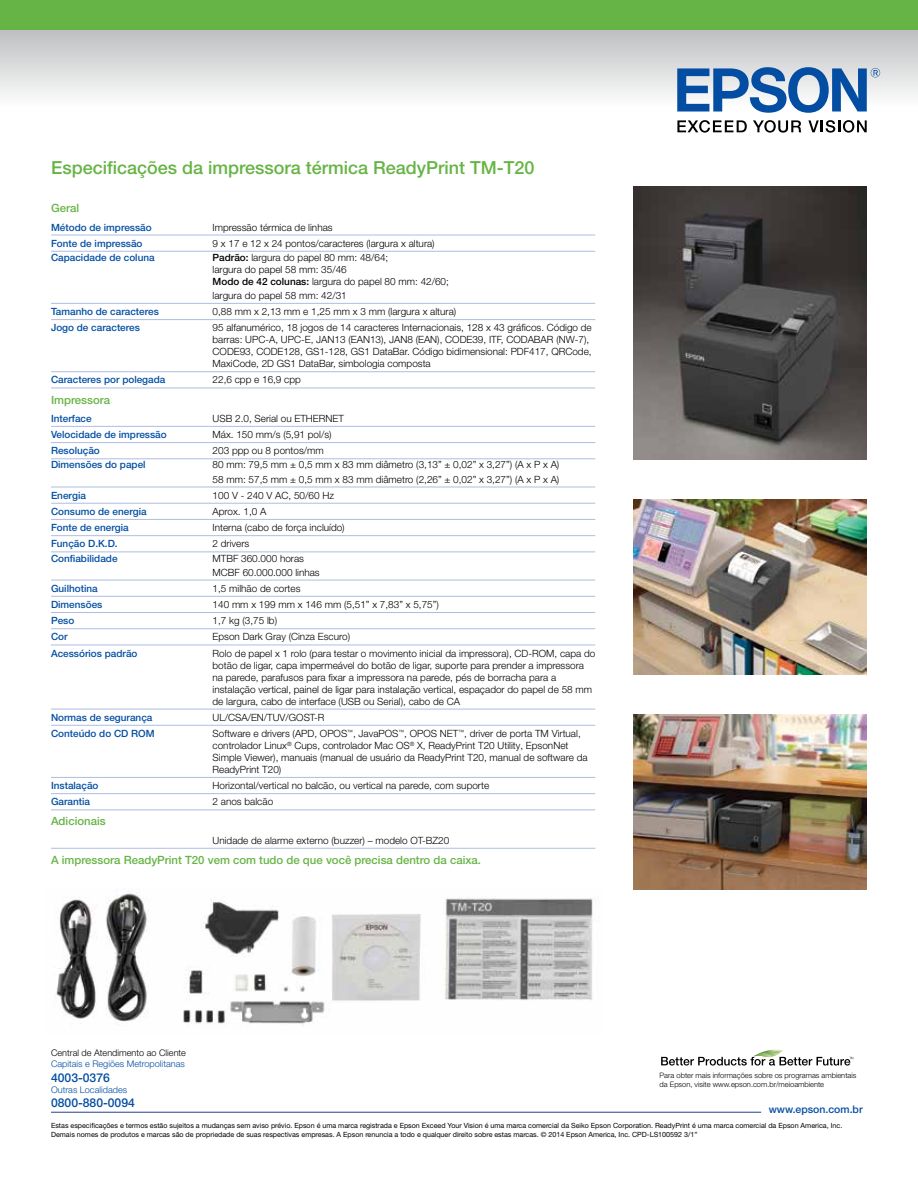
<style>
.page{position:relative;width:918px;height:1188px;background:#fff}
.page>*{position:absolute;margin:0;border:0;box-sizing:border-box;transform-origin:0 0}
.t1{font:500 18px "Helvetica Neue LT Pro";color:#66b445}
.t2{font:500 12.15px "Helvetica Neue LT Pro";color:#034ea2}
.t3{font:500 11.4px "Helvetica Neue LT Pro";color:#66b445}
.t4{font:500 10.5px "Helvetica Neue LT Pro";color:#034ea2}
.t5{font:300 10.05px/12px "Helvetica Neue LT Pro";color:#000}
.t6{font:500 10.05px "Helvetica Neue LT Pro";color:#034ea2}
.t7{font:300 9.15px "Helvetica Neue LT Pro";color:#034ea2}
.t8{font:300 9.15px "Helvetica Neue LT Pro";color:#000}
.t9{font:300 7.5px/9px "Helvetica Neue LT Pro";color:#000}
.t10{font:7.2px/8.6px "Helvetica Neue LT Pro";color:#000}
.s1{font-weight:500}
</style>
<div class="page">
<svg style="left:0;top:30px;width:918px;height:66px;background:#d7d7d9"></svg>
<div style="left:0;top:0;width:918px;height:30px;background:#66b445"></div>
<svg style="left:677px;top:120px;width:70px;height:13px"></svg>
<svg style="left:753px;top:120px;width:48px;height:13px"></svg>
<svg style="left:808px;top:120px;width:59px;height:13px"></svg>
<svg style="left:677px;top:67px;width:203px;height:46px"></svg>
<hr style="left:51px;top:235px;width:544px;height:1px;background:#afbde1">
<hr style="left:51px;top:251px;width:544px;height:1px;background:#afbde1">
<hr style="left:51px;top:303px;width:544px;height:1px;background:#afbde1">
<hr style="left:51px;top:319px;width:544px;height:1px;background:#afbde1">
<hr style="left:51px;top:371px;width:544px;height:1px;background:#afbde1">
<hr style="left:51px;top:388px;width:544px;height:1px;background:#afbde1">
<hr style="left:51px;top:426px;width:544px;height:1px;background:#afbde1">
<hr style="left:51px;top:442px;width:544px;height:1px;background:#afbde1">
<hr style="left:51px;top:459px;width:544px;height:1px;background:#afbde1">
<hr style="left:51px;top:487px;width:544px;height:1px;background:#afbde1">
<hr style="left:51px;top:503px;width:544px;height:1px;background:#afbde1">
<hr style="left:51px;top:519px;width:544px;height:1px;background:#afbde1">
<hr style="left:51px;top:535px;width:544px;height:1px;background:#afbde1">
<hr style="left:51px;top:552px;width:544px;height:1px;background:#afbde1">
<hr style="left:51px;top:580px;width:544px;height:1px;background:#afbde1">
<hr style="left:51px;top:596px;width:544px;height:1px;background:#afbde1">
<hr style="left:51px;top:612px;width:544px;height:1px;background:#afbde1">
<hr style="left:51px;top:628px;width:544px;height:1px;background:#afbde1">
<hr style="left:51px;top:645px;width:544px;height:1px;background:#afbde1">
<hr style="left:51px;top:709px;width:544px;height:1px;background:#afbde1">
<hr style="left:51px;top:725px;width:544px;height:1px;background:#afbde1">
<hr style="left:51px;top:777px;width:544px;height:1px;background:#afbde1">
<hr style="left:51px;top:793px;width:544px;height:1px;background:#afbde1">
<hr style="left:51px;top:810px;width:544px;height:1px;background:#afbde1">
<hr style="left:51px;top:848px;width:544px;height:1px;background:#afbde1">
<img style="left:56px;top:893px;width:537px;height:132px">
<hr style="left:51px;top:1112px;width:710px;height:1px;background:#25408f">
<svg style="left:661px;top:1050px;width:192px;height:16px"></svg>
<img style="left:634px;top:499px;width:233px;height:175px">
<img style="left:634px;top:714px;width:233px;height:175px">
<img style="left:634px;top:187px;width:233px;height:272px">
<h1 class="t1" style="left:51px;top:157px;width:485px">Especificações da impressora térmica ReadyPrint TM-T20</h1>
<p class="t3" style="left:51px;top:201px;width:30px">Geral</p>
<p class="t6" style="left:51px;top:221px;width:102px">Método de impressão</p>
<p class="t5" style="left:213px;top:221px;width:122px">Impressão térmica de linhas</p>
<p class="t6" style="left:51px;top:237px;width:93px">Fonte de impressão</p>
<p class="t5" style="left:213px;top:237px;width:224px">9 x 17 e 12 x 24 pontos/caracteres (largura x altura)</p>
<p class="t6" style="left:51px;top:251px;width:105px">Capacidade de coluna</p>
<p class="t5" style="left:213px;top:251px;width:238px"><span class="s1">Padrão:</span> largura do papel 80 mm: 48/64;<br>largura do papel 58 mm: 35/46<br><span class="s1">Modo de 42 colunas:</span> largura do papel 80 mm: 42/60;</p>
<p class="t5" style="left:213px;top:289px;width:136px">largura do papel 58 mm: 42/31</p>
<p class="t6" style="left:51px;top:306px;width:109px">Tamanho de caracteres</p>
<p class="t5" style="left:213px;top:305px;width:245px">0,88 mm x 2,13 mm e 1,25 mm x 3 mm (largura x altura)</p>
<p class="t6" style="left:51px;top:322px;width:90px">Jogo de caracteres</p>
<p class="t5" style="left:213px;top:322px;width:381px">95 alfanumérico, 18 jogos de 14 caracteres Internacionais, 128 x 43 gráficos. Código de barras: UPC-A, UPC-E, JAN13 (EAN13), JAN8 (EAN), CODE39, ITF, CODABAR (NW-7), CODE93, CODE128, GS1-128, GS1 DataBar. Código bidimensional: PDF417, QRCode, MaxiCode, 2D GS1 DataBar, simbologia composta</p>
<p class="t6" style="left:51px;top:374px;width:116px">Caracteres por polegada</p>
<p class="t5" style="left:213px;top:374px;width:90px">22,6 cpp e 16,9 cpp</p>
<p class="t3" style="left:51px;top:393px;width:61px">Impressora</p>
<p class="t6" style="left:51px;top:412px;width:42px">Interface</p>
<p class="t5" style="left:213px;top:412px;width:133px">USB 2.0, Serial ou ETHERNET</p>
<p class="t6" style="left:51px;top:429px;width:117px">Velocidade de impressão</p>
<p class="t5" style="left:213px;top:428px;width:120px">Máx. 150 mm/s (5,91 pol/s)</p>
<p class="t6" style="left:51px;top:445px;width:50px">Resolução</p>
<p class="t5" style="left:213px;top:445px;width:113px">203 ppp ou 8 pontos/mm</p>
<p class="t6" style="left:51px;top:459px;width:96px">Dimensões do papel</p>
<p class="t5" style="left:213px;top:458px;width:348px;line-height:14.1px">80 mm: 79,5 mm ± 0,5 mm x 83 mm diâmetro (3,13” ± 0,02” x 3,27”) (A x P x A)<br>58 mm: 57,5 mm ± 0,5 mm x 83 mm diâmetro (2,26” ± 0,02” x 3,27”) (A x P x A)</p>
<p class="t6" style="left:51px;top:489px;width:36px">Energia</p>
<p class="t5" style="left:213px;top:489px;width:123px">100 V - 240 V AC, 50/60 Hz</p>
<p class="t6" style="left:51px;top:505px;width:97px">Consumo de energia</p>
<p class="t5" style="left:213px;top:505px;width:55px">Aprox. 1,0 A</p>
<p class="t6" style="left:51px;top:522px;width:79px">Fonte de energia</p>
<p class="t5" style="left:213px;top:521px;width:134px">Interna (cabo de força incluído)</p>
<p class="t6" style="left:51px;top:538px;width:68px">Função D.K.D.</p>
<p class="t5" style="left:213px;top:538px;width:38px">2 drivers</p>
<p class="t6" style="left:51px;top:552px;width:68px">Confiabilidade</p>
<p class="t5" style="left:213px;top:551px;width:109px;line-height:14.1px">MTBF 360.000 horas<br>MCBF 60.000.000 linhas</p>
<p class="t6" style="left:51px;top:582px;width:48px">Guilhotina</p>
<p class="t5" style="left:213px;top:582px;width:89px">1,5 milhão de cortes</p>
<p class="t6" style="left:51px;top:598px;width:53px">Dimensões</p>
<p class="t5" style="left:213px;top:598px;width:228px">140 mm x 199 mm x 146 mm (5,51” x 7,83” x 5,75”)</p>
<p class="t6" style="left:51px;top:615px;width:25px">Peso</p>
<p class="t5" style="left:213px;top:614px;width:66px">1,7 kg (3,75 lb)</p>
<p class="t6" style="left:51px;top:631px;width:18px">Cor</p>
<p class="t5" style="left:213px;top:631px;width:139px">Epson Dark Gray (Cinza Escuro)</p>
<p class="t6" style="left:51px;top:647px;width:88px">Acessórios padrão</p>
<p class="t5" style="left:213px;top:647px;width:384px">Rolo de papel x 1 rolo (para testar o movimento inicial da impressora), CD-ROM, capa do botão de ligar, capa impermeável do botão de ligar, suporte para prender a impressora na parede, parafusos para fixar a impressora na parede, pés de borracha para a instalação vertical, painel de ligar para instalação vertical, espaçador do papel de 58 mm de largura, cabo de interface (USB ou Serial), cabo de CA</p>
<p class="t6" style="left:51px;top:711px;width:103px">Normas de segurança</p>
<p class="t5" style="left:213px;top:711px;width:113px">UL/CSA/EN/TUV/GOST-R</p>
<p class="t6" style="left:51px;top:727px;width:105px">Conteúdo do CD ROM</p>
<p class="t5" style="left:213px;top:727px;width:376px">Software e drivers (APD, OPOS<sup>™</sup>, JavaPOS<sup>™</sup>, OPOS NET<sup>™</sup>, driver de porta TM Virtual, controlador Linux<sup>®</sup> Cups, controlador Mac OS<sup>®</sup> X, ReadyPrint T20 Utility, EpsonNet Simple Viewer), manuais (manual de usuário da ReadyPrint T20, manual de software da ReadyPrint T20)</p>
<p class="t6" style="left:51px;top:780px;width:49px">Instalação</p>
<p class="t5" style="left:213px;top:779px;width:278px">Horizontal/vertical no balcão, ou vertical na parede, com suporte</p>
<p class="t6" style="left:51px;top:796px;width:41px">Garantia</p>
<p class="t5" style="left:213px;top:796px;width:62px">2 anos balcão</p>
<p class="t3" style="left:51px;top:815px;width:56px">Adicionais</p>
<p class="t5" style="left:213px;top:834px;width:238px">Unidade de alarme externo (buzzer) – modelo OT-BZ20</p>
<p class="t3" style="left:51px;top:853px;width:432px">A impressora ReadyPrint T20 vem com tudo de que você precisa dentro da caixa.</p>
<p class="t8" style="left:51px;top:1047px;width:136px">Central de Atendimento ao Cliente</p>
<p class="t7" style="left:51px;top:1058px;width:135px">Capitais e Regiões Metropolitanas</p>
<p class="t2" style="left:51px;top:1070px;width:60px">4003-0376</p>
<p class="t7" style="left:51px;top:1084px;width:78px">Outras Localidades</p>
<p class="t2" style="left:51px;top:1096px;width:85px">0800-880-0094</p>
<p class="t9" style="left:660px;top:1070px;width:198px">Para obter mais informações sobre os programas ambientais da Epson, visite www.epson.com.br/meioambiente</p>
<p class="t4" style="left:769px;top:1103px;width:95px">www.epson.com.br</p>
<p class="t10" style="left:51px;top:1121px;width:793px">Estas especificações e termos estão sujeitos a mudanças sem aviso prévio. Epson é uma marca registrada e Epson Exceed Your Vision é uma marca comercial da Seiko Epson Corporation. ReadyPrint é uma marca comercial da Epson America, Inc.<br>Demais nomes de produtos e marcas são de propriedade de suas respectivas empresas. A Epson renuncia a todo e qualquer direito sobre estas marcas. © 2014 Epson America, Inc. CPD-LS100592 3/1”</p>
</div>
